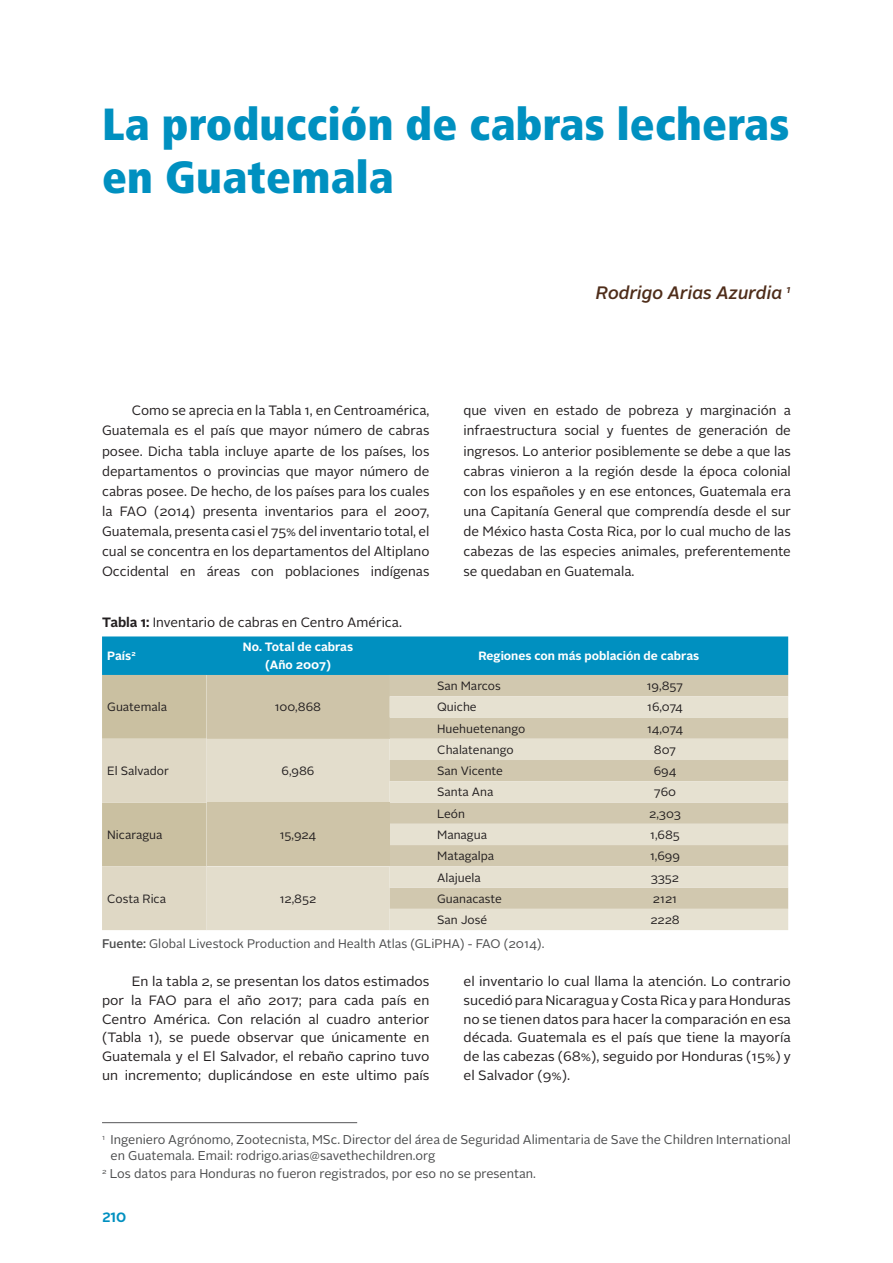
<style>
.page{position:relative;width:893px;height:1263px;background:#fff}
.page>*{position:absolute;margin:0;border:0;box-sizing:border-box;transform-origin:0 0}
.t1{font:45px/52.5px "BVG Fett";color:#0090c0}
.t2{font:italic 500 18px "Alright Sans";color:#4f2d1a}
.t3{font:13.5px/20.1px "Alright Sans";color:#231f20;text-align:justify}
.t4{font:700 13.5px "Alright Sans";color:#0090c0}
.t5{font:12.75px/15.8px "Alright Sans";color:#4b4c4d}
.t6{font:12.45px "Alright Sans";color:#4b4c4d}
.t7{font:12px "Alright Sans";color:#231f20}
.t8{font:700 12px/17.9px "Alright Sans";color:#fff;text-align:center}
.s1{font-weight:700}
.s2{font-weight:500}
</style>
<div class="page">
<svg style="left:102px;top:636px;width:686px;height:294px;background:#bccabe"></svg>
<div style="left:207px;top:802px;width:182px;height:64px;background:#cec4a8"></div>
<hr style="left:102px;top:1122px;width:255px;height:1px;background:#555658">
<h1 class="t1" style="left:102px;top:98px;width:689px">La producción de cabras lecheras en Guatemala</h1>
<h2 class="t2" style="left:596px;top:281px;width:197px">Rodrigo Arias Azurdia <sup>1</sup></h2>
<p class="t3" style="left:102px;top:401px;width:329px;text-indent:30px">Como se aprecia en la Tabla 1, en Centroamérica, Guatemala es el país que mayor número de cabras posee. Dicha tabla incluye aparte de los países, los departamentos o provincias que mayor número de cabras posee. De hecho, de los países para los cuales la FAO (2014) presenta inventarios para el 2007, Guatemala, presenta casi el 75% del inventario total, el cual se concentra en los departamentos del Altiplano Occidental en áreas con poblaciones indígenas</p>
<p class="t3" style="left:463px;top:401px;width:329px">que viven en estado de pobreza y marginación a infraestructura social y fuentes de generación de ingresos. Lo anterior posiblemente se debe a que las cabras vinieron a la región desde la época colonial con los españoles y en ese entonces, Guatemala era una Capitanía General que comprendía desde el sur de México hasta Costa Rica, por lo cual mucho de las cabezas de las especies animales, preferentemente se quedaban en Guatemala.</p>
<p class="t3" style="left:102px;top:613px;width:301px"><span class="s1">Tabla 1:</span> Inventario de cabras en Centro América.</p>
<p class="t8" style="left:107px;top:647px;width:30px">País<sup>2</sup></p>
<p class="t8" style="left:243px;top:638px;width:112px">No. Total de cabras (Año 2007)</p>
<p class="t8" style="left:478px;top:647px;width:222px">Regiones con más población de cabras</p>
<p class="t7" style="left:107px;top:699px;width:61px">Guatemala</p>
<p class="t7" style="left:275px;top:699px;width:48px">100,868</p>
<p class="t7" style="left:437px;top:678px;width:65px">San Marcos</p>
<p class="t7" style="left:647px;top:678px;width:38px">19,857</p>
<p class="t7" style="left:437px;top:699px;width:41px">Quiche</p>
<p class="t7" style="left:647px;top:699px;width:37px">16,074</p>
<p class="t7" style="left:437px;top:720px;width:90px">Huehuetenango</p>
<p class="t7" style="left:647px;top:720px;width:37px">14,074</p>
<p class="t7" style="left:107px;top:763px;width:63px">El Salvador</p>
<p class="t7" style="left:282px;top:763px;width:34px">6,986</p>
<p class="t7" style="left:107px;top:827px;width:57px">Nicaragua</p>
<p class="t7" style="left:280px;top:827px;width:38px">15,924</p>
<p class="t7" style="left:437px;top:742px;width:78px">Chalatenango</p>
<p class="t7" style="left:654px;top:742px;width:24px">807</p>
<p class="t7" style="left:437px;top:763px;width:67px">San Vicente</p>
<p class="t7" style="left:654px;top:763px;width:24px">694</p>
<p class="t7" style="left:437px;top:784px;width:58px">Santa Ana</p>
<p class="t7" style="left:654px;top:784px;width:24px">760</p>
<p class="t7" style="left:437px;top:805px;width:29px">León</p>
<p class="t7" style="left:649px;top:805px;width:33px">2,303</p>
<p class="t7" style="left:437px;top:827px;width:51px">Managua</p>
<p class="t7" style="left:650px;top:827px;width:31px">1,685</p>
<p class="t7" style="left:437px;top:848px;width:59px">Matagalpa</p>
<p class="t7" style="left:650px;top:848px;width:31px">1,699</p>
<p class="t7" style="left:437px;top:869px;width:45px">Alajuela</p>
<p class="t7" style="left:651px;top:869px;width:30px">3352</p>
<p class="t7" style="left:437px;top:890px;width:66px">Guanacaste</p>
<p class="t7" style="left:653px;top:890px;width:26px">2121</p>
<p class="t7" style="left:437px;top:912px;width:52px">San José</p>
<p class="t7" style="left:650px;top:912px;width:31px">2228</p>
<p class="t6" style="left:102px;top:935px;width:444px"><span class="s2">Fuente:</span> Global Livestock Production and Health Atlas (GLiPHA) - FAO (2014).</p>
<p class="t7" style="left:107px;top:890px;width:60px">Costa Rica</p>
<p class="t7" style="left:280px;top:890px;width:38px">12,852</p>
<p class="t3" style="left:102px;top:972px;width:329px;line-height:18.8px;text-indent:30px">En la tabla 2, se presentan los datos estimados por la FAO para el año 2017; para cada país en Centro América. Con relación al cuadro anterior (Tabla 1), se puede observar que únicamente en Guatemala y el El Salvador, el rebaño caprino tuvo un incremento; duplicándose en este ultimo país</p>
<p class="t3" style="left:463px;top:972px;width:329px;line-height:18.8px">el inventario lo cual llama la atención. Lo contrario sucedió para Nicaragua y Costa Rica y para Honduras no se tienen datos para hacer la comparación en esa década. Guatemala es el país que tiene la mayoría de las cabezas (68%), seguido por Honduras (15%) y el Salvador (9%).</p>
<p class="t5" style="left:111px;top:1132px;width:682px;text-indent:-9px"><sup>1</sup> Ingeniero Agrónomo, Zootecnista, MSc. Director del área de Seguridad Alimentaria de Save the Children International en Guatemala. Email: rodrigo.arias@savethechildren.org</p>
<p class="t5" style="left:102px;top:1166px;width:435px"><sup>2</sup> Los datos para Honduras no fueron registrados, por eso no se presentan.</p>
<p class="t4" style="left:102px;top:1208px;width:26px">210</p>
</div>
